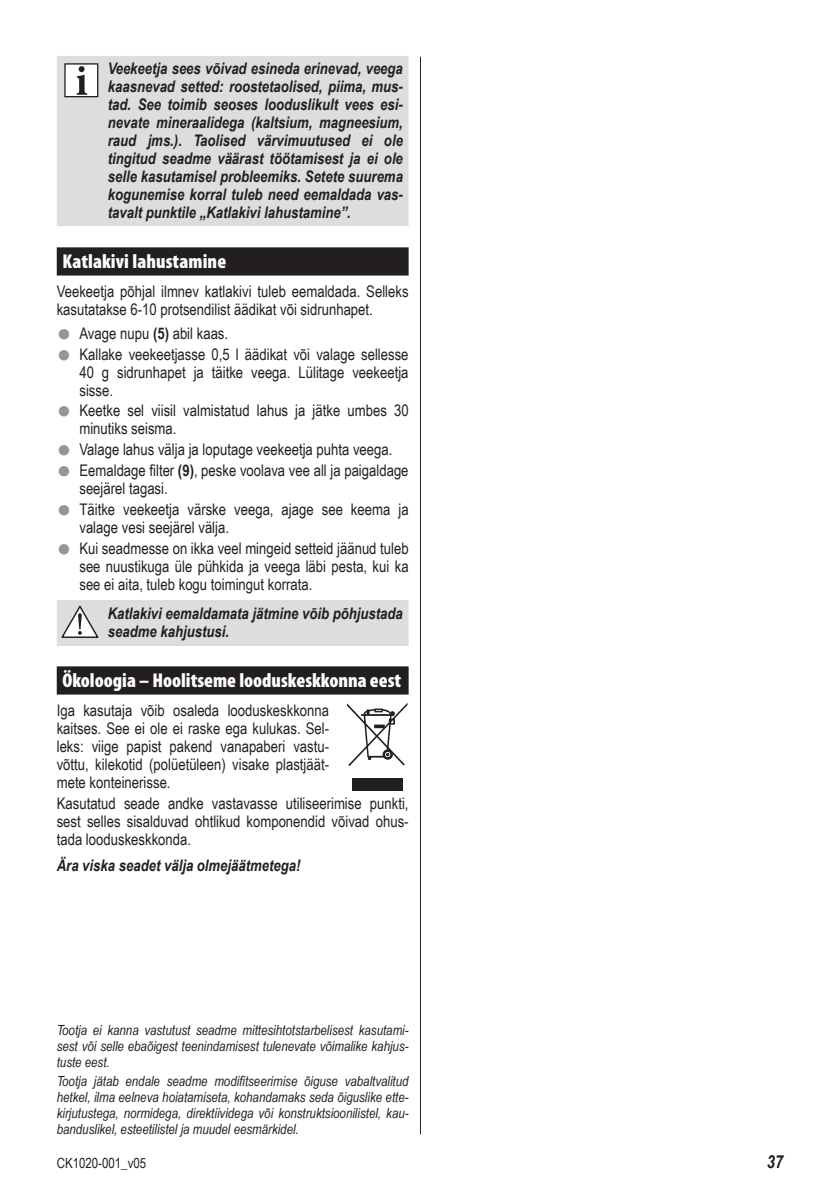
<style>
.page{position:relative;width:840px;height:1191px;background:#fff}
.page>*{position:absolute;margin:0;border:0;box-sizing:border-box;transform-origin:0 0}
.TYTUŁY_nowy{font:900 condensed 20px "Myriad Pro";color:#fff}
.t1{font:italic 700 18px "Arial Narrow";color:#231f20}
.NORMALNY{font:16px/18px "Arial Narrow";color:#231f20}
.UWAGI_9_wierszy{font:italic 700 16px/18px "Arial Narrow";color:#231f20;text-align:justify}
.UWAGI_2_wiersze{font:italic 700 16px/18px "Arial Narrow";color:#231f20}
.NORMALNY-2{font:italic 700 16px "Arial Narrow";color:#231f20}
.Producent{font:italic 14px/16px "Arial Narrow";color:#231f20;text-align:justify}
.t2{font:14px "Arial Narrow";color:#231f20}
.s1{font-family:"Arial";font-size:24px;color:#939598}
.s2{font-weight:700}
</style>
<div class="page">
<hr style="left:420px;top:57px;width:1px;height:1077px;background:#231f20">
<div style="left:57px;top:56px;width:351px;height:170px;background:#dcdddf"></div>
<div style="left:57px;top:247px;width:351px;height:28px;background:#231f20"></div>
<div style="left:57px;top:600px;width:351px;height:46px;background:#dcdddf"></div>
<div style="left:57px;top:666px;width:351px;height:28px;background:#231f20"></div>
<div style="left:65px;top:64px;width:33px;height:33px;background:#fff"></div>
<div style="left:64px;top:63px;width:34px;height:34px;border:1px solid #231f20"></div>
<svg style="left:77px;top:66px;width:10px;height:29px"></svg>
<svg style="left:61px;top:605px;width:38px;height:33px"></svg>
<div style="left:352px;top:778px;width:51px;height:12px;background:#231f20"></div>
<svg style="left:346px;top:703px;width:61px;height:63px"></svg>
<p class="UWAGI_9_wierszy" style="left:108px;top:59px;width:296px">Veekeetja sees võivad esineda erinevad, veega kaasnevad setted: roostetaolised, piima, mus&shy;tad. See toimib seoses looduslikult vees esi&shy;nevate mineraalidega (kaltsium, magneesium, raud jms.). Taolised värvimuutused ei ole tingitud seadme väärast töötamisest ja ei ole selle kasutamisel probleemiks. Setete suurema kogunemise korral tuleb need eemaldada vas&shy;tavalt punktile „Katlakivi lahustamine”.</p>
<p class="TYTUŁY_nowy" style="left:62px;top:248px;width:165px">Katlakivi lahustamine</p>
<p class="NORMALNY" style="left:57px;top:282px;width:353px">Veekeetja põhjal ilmnev katlakivi tuleb eemaldada. Selleks kasutatakse 6-10 protsendilist äädikat või sidrunhapet.</p>
<p class="NORMALNY" style="left:57px;top:323px;width:173px"><span class="s1">●</span> Avage nupu <span class="s2">(5)</span> abil kaas.</p>
<p class="NORMALNY" style="left:79px;top:344px;width:330px;text-align:justify;text-indent:-23px"><span class="s1">●</span> Kallake veekeetjasse 0,5 l äädikat või valage sellesse 40 g sidrunhapet ja täitke veega. Lülitage veekeetja sisse.</p>
<p class="NORMALNY" style="left:79px;top:401px;width:330px;text-indent:-23px"><span class="s1">●</span> Keetke sel viisil valmistatud lahus ja jätke umbes 30 minutiks seisma.</p>
<p class="NORMALNY" style="left:57px;top:440px;width:337px"><span class="s1">●</span> Valage lahus välja ja loputage veekeetja puhta veega.</p>
<p class="NORMALNY" style="left:79px;top:461px;width:330px;text-indent:-23px"><span class="s1">●</span> Eemaldage filter <span class="s2">(9)</span>, peske voolava vee all ja paigaldage seejärel tagasi.</p>
<p class="NORMALNY" style="left:79px;top:499px;width:330px;text-indent:-23px"><span class="s1">●</span> Täitke veekeetja värske veega, ajage see keema ja valage vesi seejärel välja.</p>
<p class="NORMALNY" style="left:79px;top:538px;width:330px;text-align:justify;text-indent:-23px"><span class="s1">●</span> Kui seadmesse on ikka veel mingeid setteid jäänud tuleb see nuustikuga üle pühkida ja veega läbi pesta, kui ka see ei aita, tuleb kogu toimingut korrata.</p>
<p class="UWAGI_2_wiersze" style="left:108px;top:603px;width:296px">Katlakivi eemaldamata jätmine võib põhjustada seadme kahjustusi.</p>
<p class="TYTUŁY_nowy" style="left:62px;top:667px;width:340px">Ökoloogia – Hoolitseme looduskeskkonna eest</p>
<p class="NORMALNY" style="left:57px;top:700px;width:274px;text-align:justify">Iga kasutaja võib osaleda looduskeskkonna kaitses. See ei ole ei raske ega kulukas. Sel&shy;leks: viige papist pakend vanapaberi vastu&shy;võttu, kilekotid (polüetüleen) visake plastjäät&shy;mete konteinerisse.</p>
<p class="NORMALNY" style="left:57px;top:793px;width:353px;text-align:justify">Kasutatud seade andke vastavasse utiliseerimise punkti, sest selles sisalduvad ohtlikud komponendid võivad ohus&shy;tada looduskeskkonda.</p>
<p class="NORMALNY-2" style="left:57px;top:853px;width:245px">Ära viska seadet välja olmejäätmetega!</p>
<p class="Producent" style="left:57px;top:1022px;width:353px">Tootja ei kanna vastutust seadme mittesihtotstarbelisest kasutami&shy;sest või selle ebaõigest teenindamisest tulenevate võimalike kahjus&shy;tuste eest.</p>
<p class="Producent" style="left:57px;top:1073px;width:353px">Tootja jätab endale seadme modifitseerimise õiguse vabaltvalitud hetkel, ilma eelneva hoiatamiseta, kohandamaks seda õiguslike ette&shy;kirjutustega, normidega, direktiividega või konstruktsioonilistel, kau&shy;banduslikel, esteetilistel ja muudel eesmärkidel.</p>
<p class="t2" style="left:57px;top:1153px;width:91px">CK1020-001_v05</p>
<p class="t1" style="left:766px;top:1148px;width:18px">37</p>
</div>
